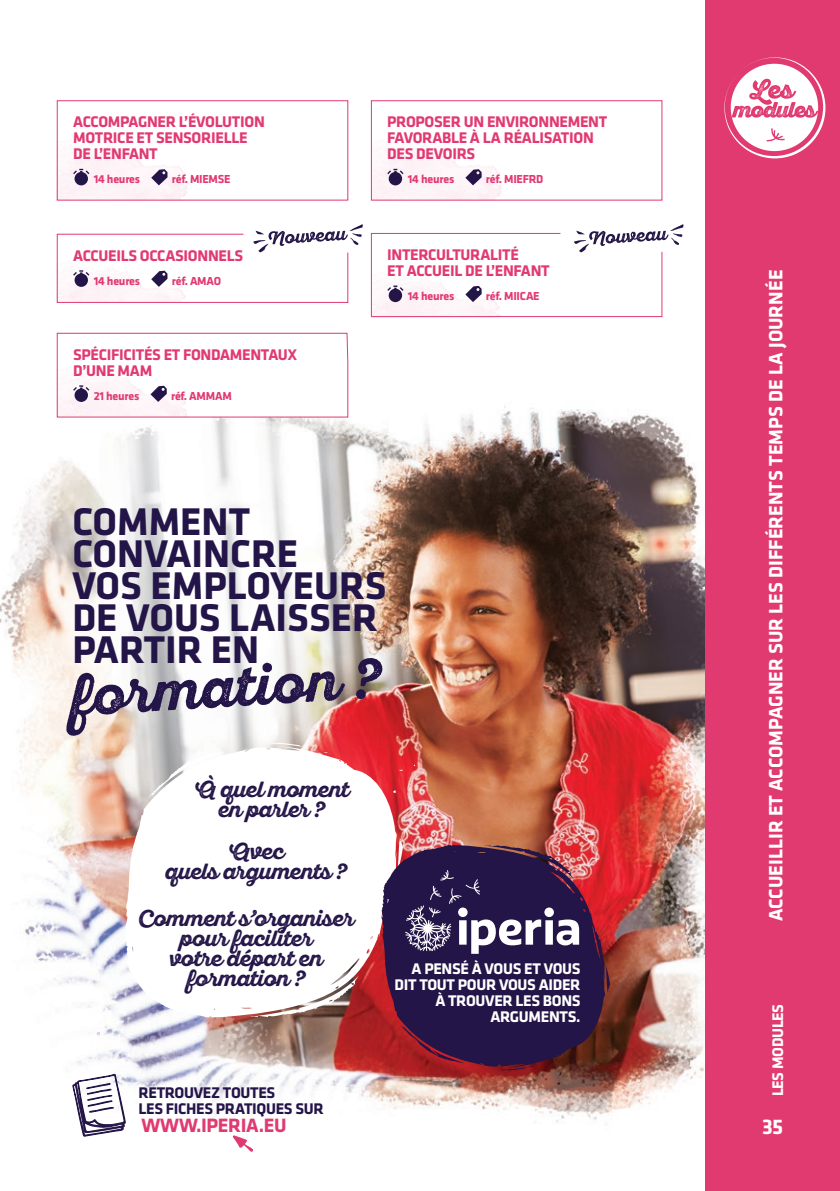
<style>
.page{position:relative;width:840px;height:1191px;background:#fff}
.page>*{position:absolute;margin:0;border:0;box-sizing:border-box;transform-origin:0 0}
.t1{font:700 56px "Sant Elia Rough";color:#241548}
.t2{font:700 40px/32px "Klavika Basic";color:#241548}
.t3{font:700 22px/20px "Sant Elia Rough";letter-spacing:-.02em;color:#241548;text-align:center}
.t4{font:700 22px "Klavika Basic";color:#fff}
.t5{font:700 20px "Klavika Basic";color:#fff}
.t6{font:700 20px "Klavika Basic";letter-spacing:-.02em;color:#e13a71}
.t7{font:700 16px/16px "Klavika Basic";letter-spacing:-.02em;color:#e13a71}
.t8{font:700 16px/16px "Klavika Basic";letter-spacing:-.02em;color:#fff;text-align:right}
.t9{font:700 16px/16px "Klavika Basic";letter-spacing:-.02em;color:#241548}
.t10{font:700 12px "Klavika Basic";letter-spacing:-.02em;color:#e13a71}
</style>
<div class="page">
<img style="left:0;top:386px;width:705px;height:739px">
<svg style="left:125px;top:742px;width:305px;height:275px"></svg>
<svg style="left:71px;top:1074px;width:55px;height:63px"></svg>
<svg style="left:381px;top:845px;width:251px;height:225px;background:#552241"></svg>
<svg style="left:405px;top:870px;width:174px;height:83px;background:#52446c"></svg>
<svg style="left:232px;top:1135px;width:21px;height:17px"></svg>
<div style="left:705px;top:0;width:134px;height:1191px;background:#e13a71"></div>
<svg style="left:724px;top:57px;width:101px;height:101px"></svg>
<svg style="left:56px;top:100px;width:292px;height:101px"></svg>
<svg style="left:370px;top:100px;width:292px;height:101px"></svg>
<svg style="left:370px;top:224px;width:313px;height:93px"></svg>
<svg style="left:56px;top:224px;width:306px;height:79px"></svg>
<svg style="left:55px;top:332px;width:293px;height:86px"></svg>
<p class="t7" style="left:73px;top:113px;width:193px">ACCOMPAGNER L’ÉVOLUTION<br>MOTRICE ET SENSORIELLE<br>DE L’ENFANT</p>
<p class="t10" style="left:94px;top:171px;width:48px">14 heures</p>
<p class="t10" style="left:172px;top:171px;width:60px">réf. MIEMSE</p>
<p class="t7" style="left:73px;top:247px;width:171px">ACCUEILS OCCASIONNELS</p>
<p class="t10" style="left:94px;top:272px;width:48px">14 heures</p>
<p class="t10" style="left:172px;top:272px;width:51px">réf. AMAO</p>
<p class="t7" style="left:73px;top:346px;width:225px">SPÉCIFICITÉS ET FONDAMENTAUX<br>D’UNE MAM</p>
<p class="t10" style="left:94px;top:387px;width:47px">21 heures</p>
<p class="t10" style="left:171px;top:387px;width:62px">réf. AMMAM</p>
<p class="t7" style="left:387px;top:113px;width:221px">PROPOSER UN ENVIRONNEMENT<br>FAVORABLE À LA RÉALISATION<br>DES DEVOIRS</p>
<p class="t10" style="left:407px;top:171px;width:48px">14 heures</p>
<p class="t10" style="left:485px;top:171px;width:59px">réf. MIEFRD</p>
<p class="t7" style="left:387px;top:246px;width:164px">INTERCULTURALITÉ<br>ET ACCUEIL DE L’ENFANT</p>
<p class="t10" style="left:407px;top:287px;width:48px">14 heures</p>
<p class="t10" style="left:485px;top:287px;width:55px">réf. MIICAE</p>
<h2 class="t2" style="left:72px;top:504px;width:315px">COMMENT<br>CONVAINCRE<br>VOS EMPLOYEURS<br>DE VOUS LAISSER<br>PARTIR EN</h2>
<h1 class="t1" style="left:68px;top:665px;width:313px;rotate:-4deg">for mation ?</h1>
<h3 class="t3" style="left:194px;top:779px;width:157px">À quel moment en parler ?</h3>
<h3 class="t3" style="left:165px;top:841px;width:183px">Avec<br>quels arguments ?</h3>
<h3 class="t3" style="left:138px;top:908px;width:217px">Comment s’organiser pour faciliter<br>votre départ en formation ?</h3>
<p class="t8" style="left:394px;top:960px;width:187px">A PENSÉ À VOUS ET VOUS<br>DIT TOUT POUR VOUS AIDER<br>À TROUVER LES BONS<br>ARGUMENTS.</p>
<p class="t9" style="left:138px;top:1084px;width:187px">RETROUVEZ TOUTES<br>LES FICHES PRATIQUES SUR</p>
<p class="t6" style="left:141px;top:1111px;width:146px">WWW.IPERIA.EU</p>
<p class="t5" style="left:760px;top:921px;width:653px;rotate:-90deg">ACCUEILLIR ET ACCOMPAGNER SUR LES DIFFÉRENTS TEMPS DE LA JOURNÉE</p>
<p class="t8" style="left:768px;top:1096px;width:94px;rotate:-90deg">LES MODULES</p>
<h3 class="t4" style="left:761px;top:1111px;width:23px">35</h3>
</div>
